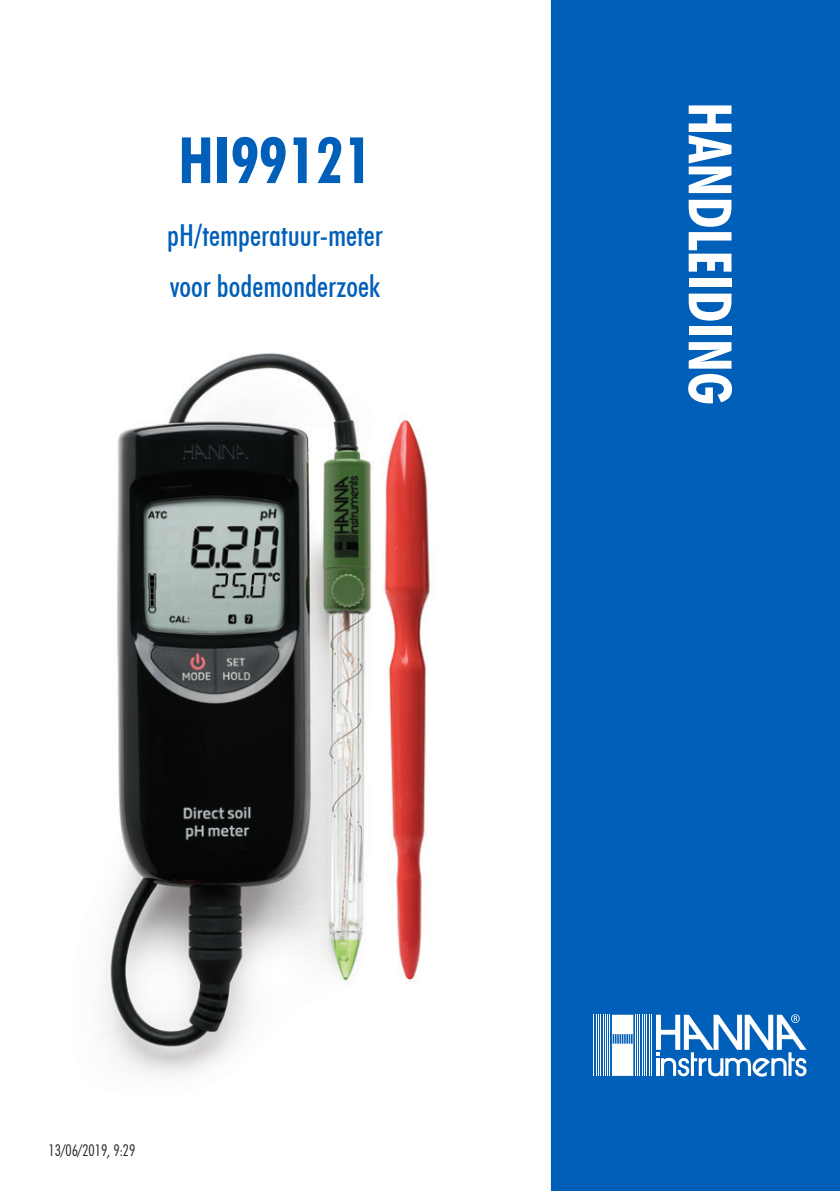
<style>
.page{position:relative;width:840px;height:1191px;background:#fff}
.page>*{position:absolute;margin:0;border:0;box-sizing:border-box;transform-origin:0 0}
.CoverArtikelcode{font:700 condensed 64px "Futura BT";color:#005fb9}
.CoverHandleiding{font:700 condensed 60px "Futura BT";color:#fff}
.t1{font:500 condensed 30.4px "Futura BT";color:#005fb9}
.t2{font:300 condensed 16px "Futura BT";color:#231f20}
</style>
<div class="page">
<img style="left:104px;top:353px;width:327px;height:723px">
<div style="left:550px;top:0;width:289px;height:1191px;background:#005fb9"></div>
<hr style="left:650px;top:1014px;width:1px;height:61px;background:#fff">
<hr style="left:648px;top:1014px;width:1px;height:61px;background:#fff">
<hr style="left:646px;top:1014px;width:1px;height:61px;background:#fff">
<hr style="left:643px;top:1014px;width:1px;height:61px;background:#fff">
<hr style="left:641px;top:1014px;width:1px;height:61px;background:#fff">
<hr style="left:639px;top:1014px;width:1px;height:61px;background:#fff">
<hr style="left:637px;top:1014px;width:1px;height:61px;background:#fff">
<hr style="left:634px;top:1014px;width:1px;height:61px;background:#fff">
<hr style="left:609px;top:1014px;width:1px;height:61px;background:#fff">
<hr style="left:607px;top:1014px;width:1px;height:61px;background:#fff">
<hr style="left:604px;top:1014px;width:1px;height:61px;background:#fff">
<hr style="left:602px;top:1014px;width:1px;height:61px;background:#fff">
<hr style="left:600px;top:1014px;width:1px;height:61px;background:#fff">
<hr style="left:597px;top:1014px;width:1px;height:61px;background:#fff">
<hr style="left:595px;top:1014px;width:1px;height:61px;background:#fff">
<hr style="left:593px;top:1014px;width:1px;height:61px;background:#fff">
<svg style="left:611px;top:1014px;width:22px;height:61px"></svg>
<svg style="left:655px;top:1014px;width:151px;height:62px"></svg>
<p class="CoverArtikelcode" style="left:178px;top:121px;width:195px">HI99121</p>
<p class="t1" style="left:167px;top:217px;width:217px">pH/temperatuur-meter</p>
<p class="t1" style="left:170px;top:268px;width:212px">voor bodemonderzoek</p>
<p class="t2" style="left:49px;top:1140px;width:88px">13/06/2019, 9:29</p>
<p class="CoverHandleiding" style="left:746px;top:102px;width:305px;rotate:90deg">HANDLEIDING</p>
</div>
